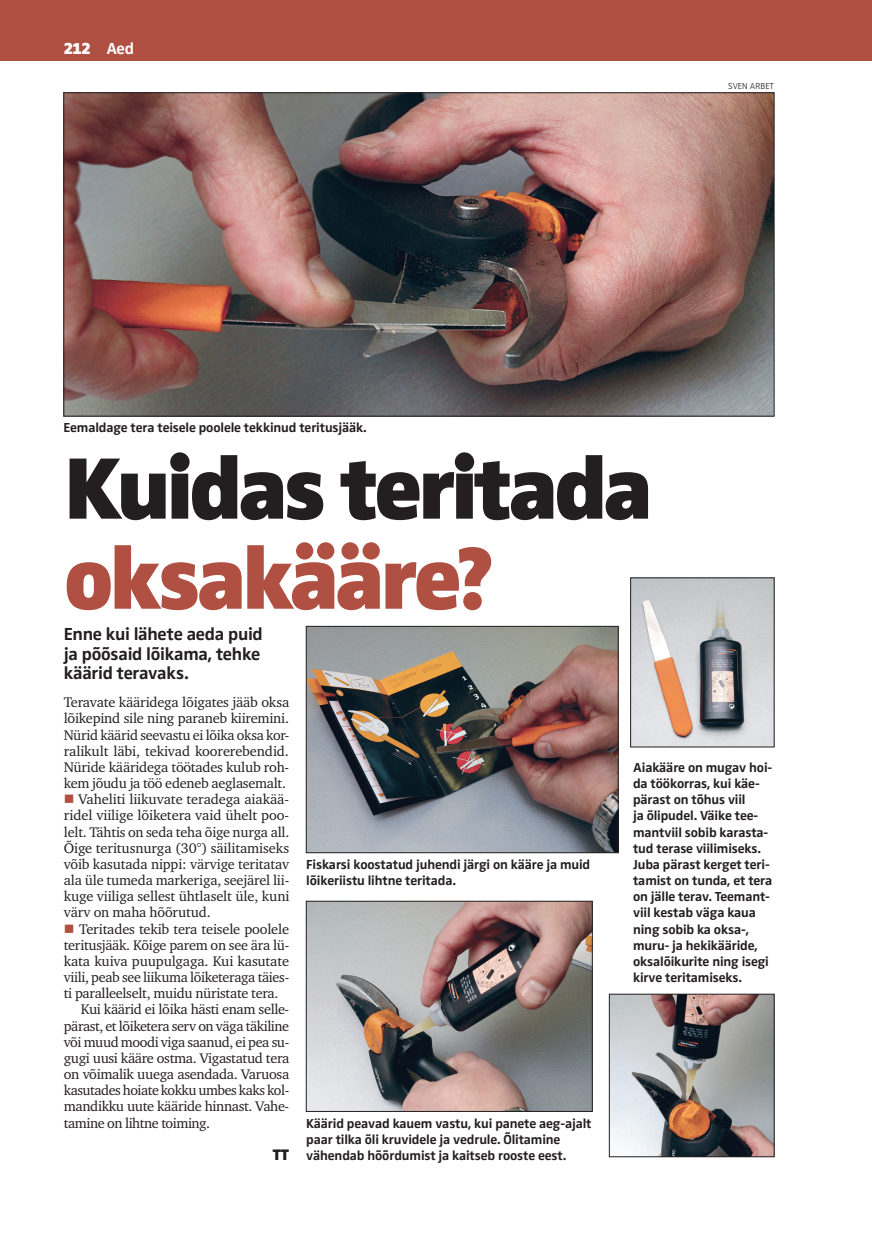
<style>
.page{position:relative;width:872px;height:1234px;background:#fff}
.page>*{position:absolute;margin:0;border:0;box-sizing:border-box;transform-origin:0 0}
.t1{font:900 90px "Zwo Pro";letter-spacing:-.045em;color:#231f20}
.t2{font:900 90px "Zwo Pro";letter-spacing:-.045em;color:#b05042}
.t3{font:700 18px/19.5px "Zwo Pro";letter-spacing:-.015em;color:#231f20}
.t4{font:900 16.5px "Zwo Pro";color:#fff}
.t5{font:900 15.75px "Zwo Pro";color:#231f20}
.t6{font:14.25px/16.2px "Charter ITC";letter-spacing:-.02em;color:#231f20;text-align:justify}
.t7{font:700 13.5px/16.2px "Zwo Pro";letter-spacing:-.01em;color:#231f20}
.t8{font:300 9px "Zwo Pro";color:#231f20}
.s1{font-weight:700}
.s2{color:#b05042}
</style>
<div class="page">
<div style="left:0;top:0;width:872px;height:60px;background:#b05042"></div>
<img style="left:66px;top:95px;width:706px;height:319px">
<img style="left:308px;top:628px;width:308px;height:222px">
<div style="left:306px;top:626px;width:312px;height:226px;border:1px solid #231f20"></div>
<img style="left:632px;top:579px;width:140px;height:166px">
<div style="left:630px;top:577px;width:144px;height:170px;border:1px solid #231f20"></div>
<img style="left:611px;top:995px;width:161px;height:159px">
<div style="left:609px;top:993px;width:165px;height:163px;border:1px solid #231f20"></div>
<img style="left:308px;top:902px;width:282px;height:207px">
<div style="left:306px;top:900px;width:286px;height:211px;border:1px solid #231f20"></div>
<p class="t4" style="left:64px;top:39px;width:72px">212 <span class="s1">Aed</span></p>
<p class="t8" style="left:728px;top:81px;width:47px">SVEN ARBET</p>
<p class="t7" style="left:63px;top:420px;width:305px">Eemaldage tera teisele poolele tekkinud teritusjääk.</p>
<h1 class="t1" style="left:64px;top:434px;width:591px">Kuidas teritada</h1>
<h1 class="t2" style="left:64px;top:524px;width:433px">oksakääre?</h1>
<p class="t3" style="left:64px;top:624px;width:201px">Enne kui lähete aeda puid ja põõsaid lõikama, tehke käärid teravaks.</p>
<p class="t6" style="left:64px;top:694px;width:227px">Teravate kääridega lõigates jääb oksa lõikepind sile ning paraneb kiiremini.<br>Nürid käärid seevastu ei lõika oksa kor&shy;ralikult läbi, tekivad koorerebendid.<br>Nüride kääridega töötades kulub roh&shy;kem jõudu ja töö edeneb aeglasemalt.</p>
<p class="t6" style="left:64px;top:791px;width:227px"><span class="s2">■</span> Vaheliti liikuvate teradega aiakää&shy;ridel viilige lõiketera vaid ühelt poo&shy;lelt. Tähtis on seda teha õige nurga all.<br>Õige teritusnurga (30°) säilitamiseks võib kasutada nippi: värvige teritatav ala üle tumeda markeriga, seejärel lii&shy;kuge viiliga sellest ühtlaselt üle, kuni värv on maha hõõrutud.</p>
<p class="t6" style="left:64px;top:920px;width:227px"><span class="s2">■</span> Teritades tekib tera teisele poolele</p>
<p class="t6" style="left:64px;top:936px;width:227px">teritusjääk. Kõige parem on see ära lü-</p>
<p class="t6" style="left:64px;top:952px;width:227px">kata kuiva puupulgaga. Kui kasutate</p>
<p class="t6" style="left:64px;top:968px;width:227px">viili, peab see liikuma lõiketeraga täies-</p>
<p class="t6" style="left:64px;top:985px;width:216px">ti paralleelselt, muidu nüristate tera.</p>
<p class="t6" style="left:81px;top:1001px;width:210px">Kui käärid ei lõika hästi enam selle-</p>
<p class="t6" style="left:64px;top:1017px;width:227px">pärast, et lõiketera serv on väga täkiline</p>
<p class="t6" style="left:64px;top:1033px;width:227px">või muud moodi viga saanud, ei pea su-</p>
<p class="t6" style="left:64px;top:1049px;width:227px">gugi uusi kääre ostma. Vigastatud tera</p>
<p class="t6" style="left:64px;top:1065px;width:227px">on võimalik uuega asendada. Varuosa</p>
<p class="t6" style="left:64px;top:1081px;width:227px">kasutades hoiate kokku umbes kaks kol-</p>
<p class="t6" style="left:64px;top:1098px;width:227px">mandikku uute kääride hinnast. Vahe-</p>
<p class="t6" style="left:64px;top:1114px;width:148px">tamine on lihtne toiming.</p>
<p class="t5" style="left:273px;top:1144px;width:18px">TT</p>
<p class="t7" style="left:306px;top:856px;width:285px">Fiskarsi koostatud juhendi järgi on kääre ja muid lõikeriistu lihtne teritada.</p>
<p class="t7" style="left:306px;top:1114px;width:287px">Käärid peavad kauem vastu, kui panete aeg-ajalt paar tilka õli kruvidele ja vedrule. Õlitamine vähendab hõõrdumist ja kaitseb rooste eest.</p>
<p class="t7" style="left:633px;top:759px;width:141px">Aiakääre on mugav hoi&shy;da töökorras, kui käe&shy;pärast on tõhus viil<br>ja õlipudel. Väike tee&shy;mantviil sobib karasta&shy;tud terase viilimiseks.<br>Juba pärast kerget teri&shy;tamist on tunda, et tera on jälle terav. Teemant&shy;viil kestab väga kaua ning sobib ka oksa-, muru- ja hekikääride, oksalõikurite ning isegi kirve teritamiseks.</p>
</div>
